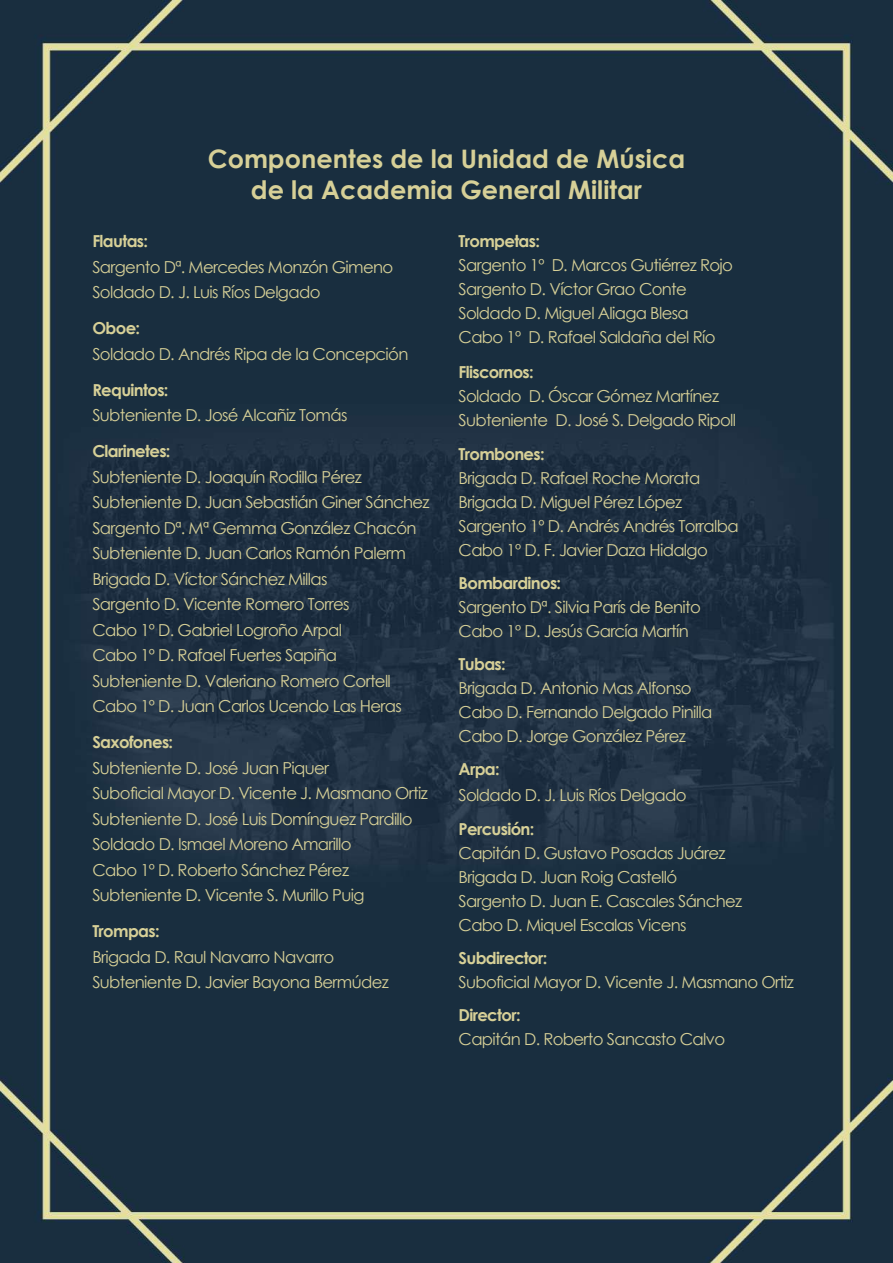
<style>
.page{position:relative;width:893px;height:1263px;background:#fff}
.page>*{position:absolute;margin:0;border:0;box-sizing:border-box;transform-origin:0 0}
.t1{font:700 25.5px/30.6px "Century Gothic";color:#d7d097;text-align:center}
.t2{font:16.5px/25.5px "Century Gothic";letter-spacing:-.04em;color:#d7d097}
.t3{font:700 16.5px "Century Gothic";letter-spacing:-.04em;color:#d7d097}
</style>
<div class="page">
<img style="left:0;top:0;width:893px;height:1263px">
<h1 class="t1" style="left:208px;top:142px;width:479px">Componentes de la Unidad de Música de la Academia General Militar</h1>
<p class="t3" style="left:459px;top:229px;width:83px">Trompetas:</p>
<p class="t2" style="left:459px;top:253px;width:276px;line-height:24px">Sargento 1º D. Marcos Gutiérrez Rojo<br>Sargento D. Víctor Grao Conte<br>Soldado D. Miguel Aliaga Blesa<br>Cabo 1º D. Rafael Saldaña del Río</p>
<p class="t3" style="left:459px;top:359px;width:77px">Fliscornos:</p>
<p class="t2" style="left:459px;top:383px;width:279px;line-height:24px">Soldado D. Óscar Gómez Martínez<br>Subteniente D. José S. Delgado Ripoll</p>
<p class="t3" style="left:459px;top:442px;width:88px">Trombones:</p>
<p class="t2" style="left:459px;top:466px;width:282px;line-height:24px">Brigada D. Rafael Roche Morata<br>Brigada D. Miguel Pérez López<br>Sargento 1º D. Andrés Andrés Torralba<br>Cabo 1º D. F. Javier Daza Hidalgo</p>
<p class="t3" style="left:459px;top:571px;width:104px">Bombardinos:</p>
<p class="t2" style="left:459px;top:595px;width:244px;line-height:24px">Sargento Dª. Silvia París de Benito<br>Cabo 1º D. Jesús García Martín</p>
<p class="t3" style="left:459px;top:652px;width:49px">Tubas:</p>
<p class="t2" style="left:459px;top:676px;width:255px;line-height:24px">Brigada D. Antonio Mas Alfonso<br>Cabo D. Fernando Delgado Pinilla<br>Cabo D. Jorge González Pérez</p>
<p class="t3" style="left:459px;top:757px;width:43px">Arpa:</p>
<p class="t2" style="left:459px;top:782px;width:230px">Soldado D. J. Luis Ríos Delgado</p>
<p class="t3" style="left:459px;top:817px;width:77px">Percusión:</p>
<p class="t2" style="left:459px;top:841px;width:285px;line-height:24px">Capitán D. Gustavo Posadas Juárez<br>Brigada D. Juan Roig Castelló<br>Sargento D. Juan E. Cascales Sánchez<br>Cabo D. Miquel Escalas Vicens</p>
<p class="t3" style="left:459px;top:946px;width:90px">Subdirector:</p>
<p class="t2" style="left:459px;top:969px;width:337px">Suboficial Mayor D. Vicente J. Masmano Ortiz</p>
<p class="t3" style="left:459px;top:1003px;width:64px">Director:</p>
<p class="t2" style="left:459px;top:1026px;width:268px">Capitán D. Roberto Sancasto Calvo</p>
<p class="t3" style="left:92px;top:229px;width:57px">Flautas:</p>
<p class="t2" style="left:92px;top:254px;width:302px">Sargento Dª. Mercedes Monzón Gimeno<br>Soldado D. J. Luis Ríos Delgado</p>
<p class="t3" style="left:92px;top:316px;width:49px">Oboe:</p>
<p class="t2" style="left:92px;top:341px;width:318px">Soldado D. Andrés Ripa de la Concepción</p>
<p class="t3" style="left:92px;top:377px;width:78px">Requintos:</p>
<p class="t2" style="left:92px;top:402px;width:257px">Subteniente D. José Alcañiz Tomás</p>
<p class="t3" style="left:92px;top:439px;width:80px">Clarinetes:</p>
<p class="t2" style="left:92px;top:464px;width:339px">Subteniente D. Joaquín Rodilla Pérez Subteniente D. Juan Sebastián Giner Sánchez Sargento Dª. Mª Gemma González Chacón Subteniente D. Juan Carlos Ramón Palerm Brigada D. Víctor Sánchez Millas<br>Sargento D. Vicente Romero Torres<br>Cabo 1º D. Gabriel Logroño Arpal<br>Cabo 1º D. Rafael Fuertes Sapiña Subteniente D. Valeriano Romero Cortell Cabo 1º D. Juan Carlos Ucendo Las Heras</p>
<p class="t3" style="left:92px;top:730px;width:82px">Saxofones:</p>
<p class="t2" style="left:92px;top:755px;width:337px">Subteniente D. José Juan Piquer<br>Suboficial Mayor D. Vicente J. Masmano Ortiz Subteniente D. José Luis Domínguez Pardillo Soldado D. Ismael Moreno Amarillo<br>Cabo 1º D. Roberto Sánchez Pérez Subteniente D. Vicente S. Murillo Puig</p>
<p class="t3" style="left:92px;top:919px;width:69px">Trompas:</p>
<p class="t2" style="left:92px;top:944px;width:298px">Brigada D. Raul Navarro Navarro<br>Subteniente D. Javier Bayona Bermúdez</p>
</div>
